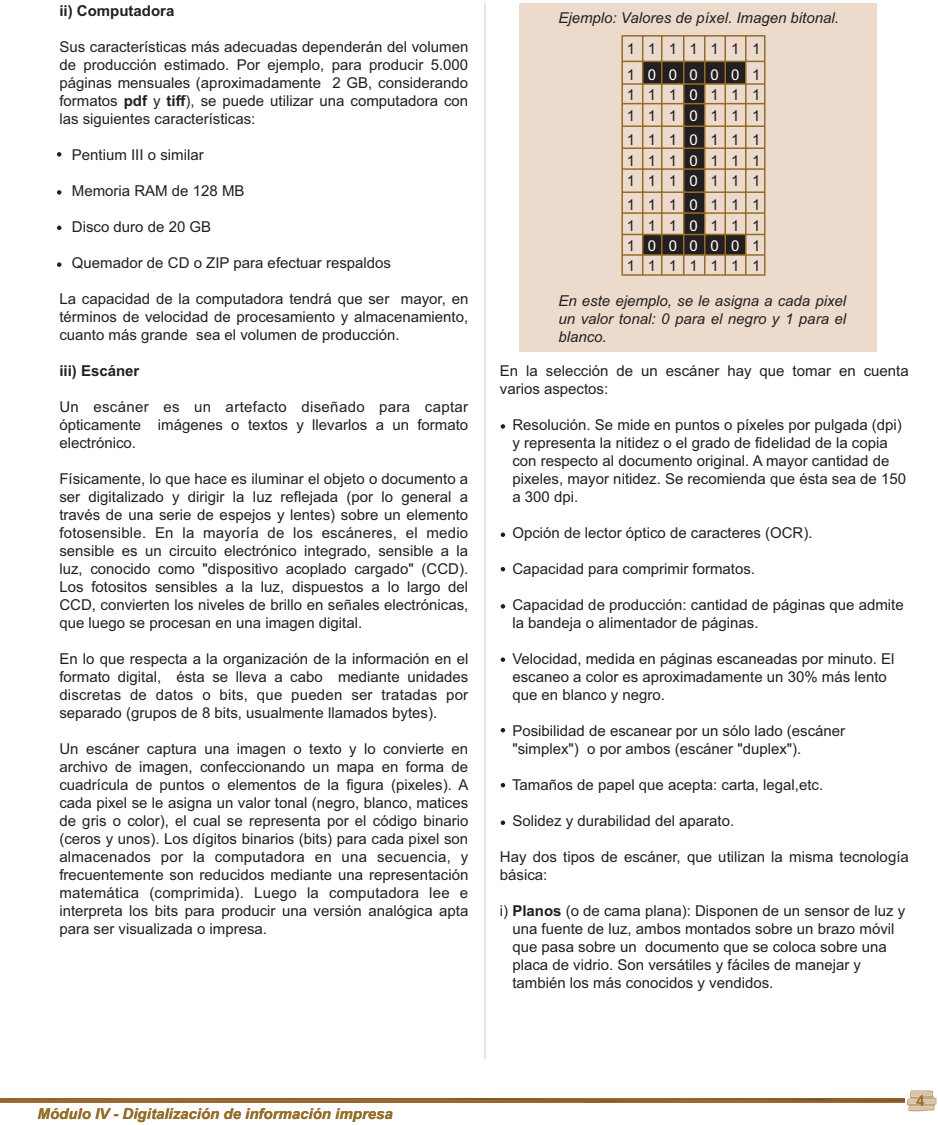
<style>
.page{position:relative;width:938px;height:1125px;background:#fff}
.page>*{position:absolute;margin:0;border:0;box-sizing:border-box;transform-origin:0 0}
.t1{font:15px/18px "Arial";color:#231f20}
.t2{font:italic 15px/18px "Arial";color:#231f20;text-align:justify}
.t3{font:italic 700 15px "Arial";color:#956d29}
.t4{font:700 15px "Arial";color:#231f20}
.t5{font:15px "Arial";color:#956d29}
.s1{font-weight:700}
.s2{color:#221e1f}
.s3{color:#fff}
.s4{color:#221f20}
.s5{color:#231e1f}
.s6{color:#232223}
</style>
<div class="page">
<div style="left:520px;top:3px;width:357px;height:348px;background:#ecdacd"></div>
<img style="left:0;top:1098px;width:904px;height:5px">
<hr style="left:484px;top:3px;width:1px;height:1056px;background:#ecdacd">
<svg style="left:906px;top:1090px;width:30px;height:21px"></svg>
<svg style="left:57px;top:190px;width:4px;height:5px"></svg>
<svg style="left:57px;top:226px;width:4px;height:4px"></svg>
<svg style="left:57px;top:262px;width:4px;height:5px"></svg>
<svg style="left:57px;top:152px;width:4px;height:5px"></svg>
<svg style="left:621px;top:35px;width:145px;height:241px"></svg>
<svg style="left:500px;top:424px;width:5px;height:5px"></svg>
<svg style="left:500px;top:532px;width:5px;height:5px"></svg>
<svg style="left:500px;top:567px;width:5px;height:4px"></svg>
<svg style="left:500px;top:604px;width:5px;height:5px"></svg>
<svg style="left:500px;top:657px;width:5px;height:5px"></svg>
<svg style="left:500px;top:728px;width:5px;height:4px"></svg>
<svg style="left:500px;top:783px;width:5px;height:4px"></svg>
<svg style="left:500px;top:821px;width:5px;height:4px"></svg>
<p class="t4" style="left:59px;top:2px;width:117px">ii) Computadora</p>
<p class="t1" style="left:59px;top:40px;width:410px;text-align:justify">Sus características más adecuadas dependerán del volumen de producción estimado. Por ejemplo, para producir 5.000 páginas mensuales (aproximadamente 2 GB, considerando formatos <span class="s1">pdf</span> y <span class="s1">tiff</span>), se puede utilizar una computadora con las siguientes características:</p>
<p class="t1" style="left:72px;top:148px;width:133px">Pentium III o similar</p>
<p class="t1" style="left:72px;top:184px;width:174px">Memoria RAM de 128 MB</p>
<p class="t1" style="left:72px;top:220px;width:141px">Disco duro de 20 GB</p>
<p class="t1" style="left:72px;top:256px;width:321px">Quemador de CD o ZIP para efectuar respaldos</p>
<p class="t1" style="left:59px;top:292px;width:410px;text-align:justify">La capacidad de la computadora tendrá que ser mayor, en términos de velocidad de procesamiento y almacenamiento, cuanto más grande sea el volumen de producción.</p>
<p class="t4" style="left:59px;top:362px;width:82px">iii) Escáner</p>
<p class="t1" style="left:59px;top:400px;width:410px;text-align:justify">Un escáner es un artefacto diseñado para captar ópticamente imágenes o textos y llevarlos a un formato electrónico.</p>
<p class="t1" style="left:59px;top:472px;width:410px;text-align:justify">Físicamente, lo que hace es iluminar el objeto o documento a ser digitalizado y dirigir la luz reflejada (por lo general a través de una serie de espejos y lentes) sobre un elemento fotosensible. En la mayoría de los escáneres, el medio sensible es un circuito electrónico integrado, sensible a la luz, conocido como "dispositivo acoplado cargado" (CCD).<br>Los fotositos sensibles a la luz, dispuestos a lo largo del CCD, convierten los niveles de brillo en señales electrónicas, que luego se procesan en una imagen digital.</p>
<p class="t1" style="left:59px;top:652px;width:410px;text-align:justify">En lo que respecta a la organización de la información en el formato digital, ésta se lleva a cabo mediante unidades discretas de datos o bits, que pueden ser tratadas por separado (grupos de 8 bits, usualmente llamados bytes).</p>
<p class="t1" style="left:59px;top:742px;width:410px;text-align:justify">Un escáner captura una imagen o texto y lo convierte en archivo de imagen, confeccionando un mapa en forma de cuadrícula de puntos o elementos de la figura (pixeles). A cada pixel se le asigna un valor tonal (negro, blanco, matices de gris o color), el cual se representa por el código binario (ceros y unos). Los dígitos binarios (bits) para cada pixel son almacenados por la computadora en una secuencia, y frecuentemente son reducidos mediante una representación matemática (comprimida). Luego la computadora lee e interpreta los bits para producir una versión analógica apta para ser visualizada o impresa.</p>
<p class="t2" style="left:558px;top:10px;width:282px">Ejemplo: Valores de píxel. Imagen bitonal.</p>
<p class="t1" style="left:627px;top:38px;width:135px;line-height:25.5px">1 1 1 1 1 1 1<br><span class="s2">1</span> <span class="s3">0 0 0 0 0</span> <span class="s4">1</span></p>
<p class="t1" style="left:627px;top:86px;width:135px;line-height:20.5px">1 1 1 <span class="s3">0</span> 1 1 1<br>1 1 1 <span class="s3">0</span> 1 1 1</p>
<p class="t1" style="left:627px;top:131px;width:135px;line-height:20.7px;text-align:justify">1 1 1 <span class="s3">0</span> 1 1 1<br><span class="s2">1 1 1</span> <span class="s3">0</span> 1 1 1<br>1 1 1 <span class="s3">0</span> 1 1 1</p>
<p class="t1" style="left:627px;top:197px;width:135px;line-height:20.1px;text-align:justify">1 1 1 <span class="s3">0</span> 1 1 1<br>1 1 1 <span class="s3">0</span> <span class="s5">1 1 1<br></span><span class="s6">1</span> <span class="s3">0 0 0 0 0</span> <span class="s5">1<br></span>1 1 1 1 1 1 1</p>
<p class="t2" style="left:558px;top:293px;width:289px">En este ejemplo, se le asigna a cada pixel un valor tonal: 0 para el negro y 1 para el blanco.</p>
<p class="t1" style="left:500px;top:364px;width:410px">En la selección de un escáner hay que tomar en cuenta varios aspectos:</p>
<p class="t1" style="left:512px;top:418px;width:395px">Resolución. Se mide en puntos o píxeles por pulgada (dpi) y representa la nitidez o el grado de fidelidad de la copia con respecto al documento original. A mayor cantidad de pixeles, mayor nitidez. Se recomienda que ésta sea de 150 a 300 dpi.</p>
<p class="t1" style="left:512px;top:526px;width:302px">Opción de lector óptico de caracteres (OCR).</p>
<p class="t1" style="left:512px;top:562px;width:244px">Capacidad para comprimir formatos.</p>
<p class="t1" style="left:512px;top:598px;width:393px">Capacidad de producción: cantidad de páginas que admite la bandeja o alimentador de páginas.</p>
<p class="t1" style="left:512px;top:652px;width:383px">Velocidad, medida en páginas escaneadas por minuto. El escaneo a color es aproximadamente un 30% más lento que en blanco y negro.</p>
<p class="t1" style="left:512px;top:724px;width:334px">Posibilidad de escanear por un sólo lado (escáner "simplex") o por ambos (escáner "duplex").</p>
<p class="t1" style="left:512px;top:778px;width:313px">Tamaños de papel que acepta: carta, legal,etc.</p>
<p class="t1" style="left:512px;top:814px;width:223px">Solidez y durabilidad del aparato.</p>
<p class="t1" style="left:500px;top:850px;width:410px">Hay dos tipos de escáner, que utilizan la misma tecnología básica:</p>
<p class="t1" style="left:512px;top:904px;width:394px;text-indent:-13px">i) <span class="s1">Planos</span> (o de cama plana): Disponen de un sensor de luz y una fuente de luz, ambos montados sobre un brazo móvil que pasa sobre un documento que se coloca sobre una placa de vidrio. Son versátiles y fáciles de manejar y también los más conocidos y vendidos.</p>
<p class="t3" style="left:38px;top:1109px;width:357px">Módulo IV - Digitalización de información impresa</p>
<p class="t5" style="left:916px;top:1095px;width:10px">4</p>
</div>
